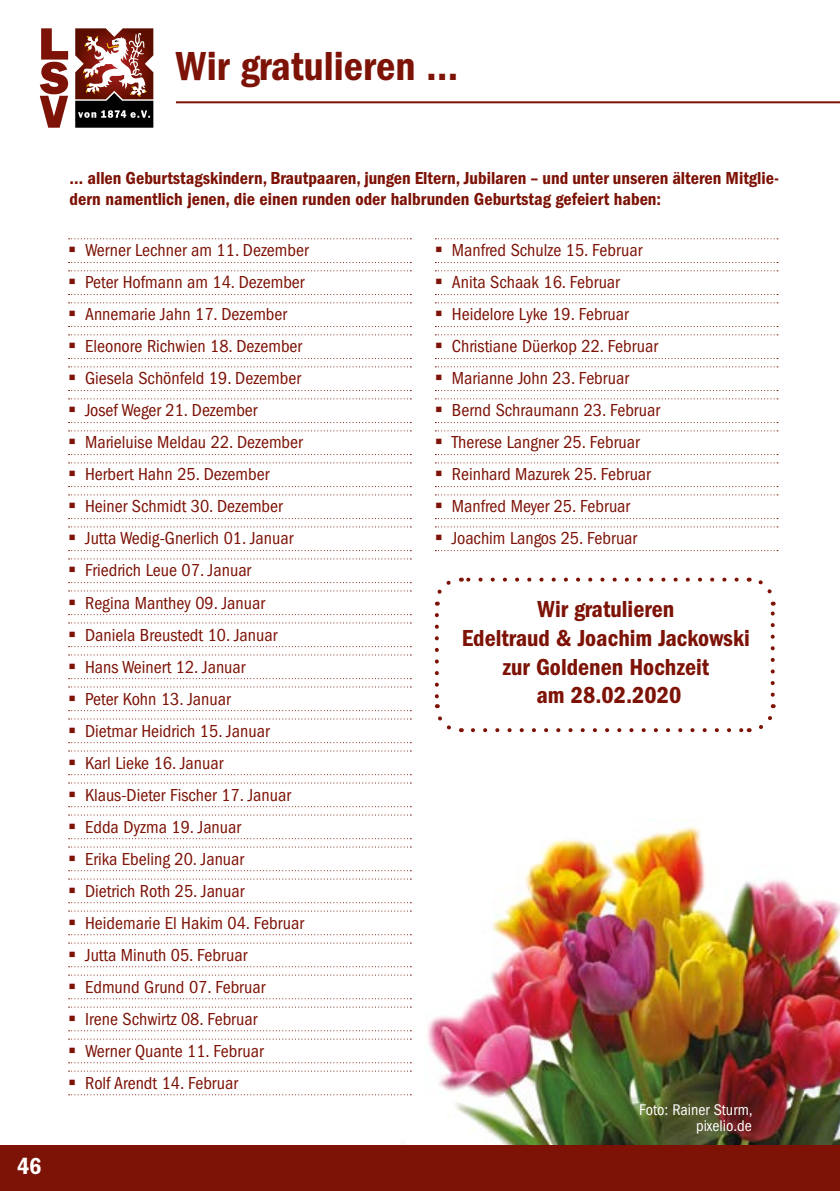
<style>
.page{position:relative;width:840px;height:1191px;background:#fff}
.page>*{position:absolute;margin:0;border:0;box-sizing:border-box;transform-origin:0 0}
.t1{font:600 condensed 42px "Franklin Gothic";color:#7d1206}
.t2{font:600 condensed 24px/28.8px "Franklin Gothic";color:#7d1206;text-align:center}
.t3{font:600 condensed 24px "Franklin Gothic";color:#fff}
.t4{font:condensed 18px "Franklin Gothic";color:#7d1206}
.t5{font:600 condensed 18px/21.6px "Franklin Gothic";color:#7d1206}
.t6{font:condensed 16px/16px "Franklin Gothic";color:#fff;text-align:right}
</style>
<div class="page">
<hr style="left:176px;top:101px;width:663px;height:2px;background:#7d1206">
<svg style="left:40px;top:28px;width:28px;height:100px"></svg>
<svg style="left:75px;top:28px;width:78px;height:100px"></svg>
<img style="left:403px;top:818px;width:436px;height:327px">
<svg style="left:69px;top:238px;width:342px;height:1px"></svg>
<svg style="left:69px;top:262px;width:342px;height:1px"></svg>
<svg style="left:69px;top:270px;width:342px;height:1px"></svg>
<svg style="left:69px;top:294px;width:342px;height:1px"></svg>
<svg style="left:69px;top:302px;width:342px;height:1px"></svg>
<svg style="left:69px;top:326px;width:342px;height:1px"></svg>
<svg style="left:69px;top:334px;width:342px;height:1px"></svg>
<svg style="left:69px;top:358px;width:342px;height:1px"></svg>
<svg style="left:69px;top:366px;width:342px;height:1px"></svg>
<svg style="left:69px;top:390px;width:342px;height:1px"></svg>
<svg style="left:69px;top:398px;width:342px;height:1px"></svg>
<svg style="left:69px;top:422px;width:342px;height:1px"></svg>
<svg style="left:69px;top:430px;width:342px;height:1px"></svg>
<svg style="left:69px;top:454px;width:342px;height:1px"></svg>
<svg style="left:69px;top:462px;width:342px;height:1px"></svg>
<svg style="left:69px;top:486px;width:342px;height:1px"></svg>
<svg style="left:69px;top:494px;width:342px;height:1px"></svg>
<svg style="left:69px;top:518px;width:342px;height:1px"></svg>
<svg style="left:69px;top:526px;width:342px;height:1px"></svg>
<svg style="left:69px;top:550px;width:342px;height:1px"></svg>
<svg style="left:69px;top:558px;width:342px;height:1px"></svg>
<svg style="left:69px;top:582px;width:342px;height:1px"></svg>
<svg style="left:69px;top:590px;width:342px;height:1px"></svg>
<svg style="left:69px;top:614px;width:342px;height:1px"></svg>
<svg style="left:69px;top:622px;width:342px;height:1px"></svg>
<svg style="left:69px;top:646px;width:342px;height:1px"></svg>
<svg style="left:69px;top:654px;width:342px;height:1px"></svg>
<svg style="left:69px;top:678px;width:342px;height:1px"></svg>
<svg style="left:69px;top:686px;width:342px;height:1px"></svg>
<svg style="left:69px;top:710px;width:342px;height:1px"></svg>
<svg style="left:69px;top:718px;width:342px;height:1px"></svg>
<svg style="left:69px;top:742px;width:342px;height:1px"></svg>
<svg style="left:69px;top:750px;width:342px;height:1px"></svg>
<svg style="left:69px;top:774px;width:342px;height:1px"></svg>
<svg style="left:69px;top:782px;width:342px;height:1px"></svg>
<svg style="left:69px;top:806px;width:342px;height:1px"></svg>
<svg style="left:69px;top:814px;width:342px;height:1px"></svg>
<svg style="left:69px;top:838px;width:342px;height:1px"></svg>
<svg style="left:69px;top:846px;width:342px;height:1px"></svg>
<svg style="left:69px;top:870px;width:342px;height:1px"></svg>
<svg style="left:69px;top:878px;width:342px;height:1px"></svg>
<svg style="left:69px;top:902px;width:342px;height:1px"></svg>
<svg style="left:69px;top:910px;width:342px;height:1px"></svg>
<svg style="left:69px;top:934px;width:342px;height:1px"></svg>
<svg style="left:69px;top:942px;width:342px;height:1px"></svg>
<svg style="left:69px;top:966px;width:342px;height:1px"></svg>
<svg style="left:69px;top:974px;width:342px;height:1px"></svg>
<svg style="left:69px;top:998px;width:342px;height:1px"></svg>
<svg style="left:69px;top:1006px;width:342px;height:1px"></svg>
<svg style="left:69px;top:1030px;width:342px;height:1px"></svg>
<svg style="left:69px;top:1038px;width:342px;height:1px"></svg>
<svg style="left:69px;top:1062px;width:342px;height:1px"></svg>
<svg style="left:69px;top:1070px;width:342px;height:1px"></svg>
<svg style="left:69px;top:1094px;width:342px;height:1px"></svg>
<svg style="left:435px;top:238px;width:342px;height:1px"></svg>
<svg style="left:435px;top:262px;width:342px;height:1px"></svg>
<svg style="left:435px;top:270px;width:342px;height:1px"></svg>
<svg style="left:435px;top:294px;width:342px;height:1px"></svg>
<svg style="left:435px;top:302px;width:342px;height:1px"></svg>
<svg style="left:435px;top:326px;width:342px;height:1px"></svg>
<svg style="left:435px;top:334px;width:342px;height:1px"></svg>
<svg style="left:435px;top:358px;width:342px;height:1px"></svg>
<svg style="left:435px;top:366px;width:342px;height:1px"></svg>
<svg style="left:435px;top:390px;width:342px;height:1px"></svg>
<svg style="left:435px;top:398px;width:342px;height:1px"></svg>
<svg style="left:435px;top:422px;width:342px;height:1px"></svg>
<svg style="left:435px;top:430px;width:342px;height:1px"></svg>
<svg style="left:435px;top:454px;width:342px;height:1px"></svg>
<svg style="left:435px;top:462px;width:342px;height:1px"></svg>
<svg style="left:435px;top:486px;width:342px;height:1px"></svg>
<svg style="left:435px;top:494px;width:342px;height:1px"></svg>
<svg style="left:435px;top:518px;width:342px;height:1px"></svg>
<svg style="left:435px;top:526px;width:342px;height:1px"></svg>
<svg style="left:435px;top:550px;width:342px;height:1px"></svg>
<div style="left:0;top:1145px;width:839px;height:46px;background:#7d1206"></div>
<svg style="left:472px;top:728px;width:270px;height:4px"></svg>
<svg style="left:434px;top:580px;width:17px;height:25px"></svg>
<svg style="left:434px;top:615px;width:27px;height:118px"></svg>
<svg style="left:759px;top:704px;width:17px;height:25px"></svg>
<svg style="left:748px;top:577px;width:26px;height:118px"></svg>
<svg style="left:460px;top:577px;width:276px;height:4px"></svg>
<h1 class="t1" style="left:176px;top:42px;width:284px">Wir gratulieren …</h1>
<h2 class="t3" style="left:17px;top:1152px;width:26px">46</h2>
<h2 class="t3" style="left:17px;top:1153px;width:26px">52</h2>
<p class="t5" style="left:69px;top:167px;width:710px">… allen Geburtstagskindern, Brautpaaren, jungen Eltern, Jubilaren – und unter unseren älteren Mitglie&shy;dern namentlich jenen, die einen runden oder halbrunden Geburtstag gefeiert haben:</p>
<p class="t4" style="left:68px;top:240px;width:242px">▪ Werner Lechner am 11. Dezember</p>
<p class="t4" style="left:68px;top:272px;width:238px">▪ Peter Hofmann am 14. Dezember</p>
<p class="t4" style="left:68px;top:304px;width:220px">▪ Annemarie Jahn 17. Dezember</p>
<p class="t4" style="left:68px;top:336px;width:235px">▪ Eleonore Richwien 18. Dezember</p>
<p class="t4" style="left:68px;top:368px;width:234px">▪ Giesela Schönfeld 19. Dezember</p>
<p class="t4" style="left:68px;top:400px;width:191px">▪ Josef Weger 21. Dezember</p>
<p class="t4" style="left:68px;top:432px;width:236px">▪ Marieluise Meldau 22. Dezember</p>
<p class="t4" style="left:68px;top:464px;width:203px">▪ Herbert Hahn 25. Dezember</p>
<p class="t4" style="left:68px;top:496px;width:216px">▪ Heiner Schmidt 30. Dezember</p>
<p class="t4" style="left:68px;top:528px;width:227px">▪ Jutta Wedig-Gnerlich 01. Januar</p>
<p class="t4" style="left:68px;top:560px;width:184px">▪ Friedrich Leue 07. Januar</p>
<p class="t4" style="left:68px;top:592px;width:198px">▪ Regina Manthey 09. Januar</p>
<p class="t4" style="left:68px;top:624px;width:210px">▪ Daniela Breustedt 10. Januar</p>
<p class="t4" style="left:68px;top:656px;width:179px">▪ Hans Weinert 12. Januar</p>
<p class="t4" style="left:68px;top:688px;width:164px">▪ Peter Kohn 13. Januar</p>
<p class="t4" style="left:68px;top:720px;width:203px">▪ Dietmar Heidrich 15. Januar</p>
<p class="t4" style="left:68px;top:752px;width:157px">▪ Karl Lieke 16. Januar</p>
<p class="t4" style="left:68px;top:784px;width:224px">▪ Klaus-Dieter Fischer 17. Januar</p>
<p class="t4" style="left:68px;top:816px;width:174px">▪ Edda Dyzma 19. Januar</p>
<p class="t4" style="left:68px;top:848px;width:177px">▪ Erika Ebeling 20. Januar</p>
<p class="t4" style="left:68px;top:880px;width:178px">▪ Dietrich Roth 25. Januar</p>
<p class="t4" style="left:68px;top:912px;width:237px">▪ Heidemarie El Hakim 04. Februar</p>
<p class="t4" style="left:68px;top:944px;width:180px">▪ Jutta Minuth 05. Februar</p>
<p class="t4" style="left:68px;top:976px;width:199px">▪ Edmund Grund 07. Februar</p>
<p class="t4" style="left:68px;top:1008px;width:191px">▪ Irene Schwirtz 08. Februar</p>
<p class="t4" style="left:68px;top:1040px;width:197px">▪ Werner Quante 11. Februar</p>
<p class="t4" style="left:68px;top:1072px;width:171px">▪ Rolf Arendt 14. Februar</p>
<p class="t4" style="left:434px;top:240px;width:209px">▪ Manfred Schulze 15. Februar</p>
<p class="t4" style="left:434px;top:272px;width:186px">▪ Anita Schaak 16. Februar</p>
<p class="t4" style="left:434px;top:304px;width:195px">▪ Heidelore Lyke 19. Februar</p>
<p class="t4" style="left:434px;top:336px;width:224px">▪ Christiane Düerkop 22. Februar</p>
<p class="t4" style="left:434px;top:368px;width:195px">▪ Marianne John 23. Februar</p>
<p class="t4" style="left:434px;top:400px;width:227px">▪ Bernd Schraumann 23. Februar</p>
<p class="t4" style="left:434px;top:432px;width:206px">▪ Therese Langner 25. Februar</p>
<p class="t4" style="left:434px;top:464px;width:217px">▪ Reinhard Mazurek 25. Februar</p>
<p class="t4" style="left:434px;top:496px;width:197px">▪ Manfred Meyer 25. Februar</p>
<p class="t4" style="left:434px;top:528px;width:204px">▪ Joachim Langos 25. Februar</p>
<h2 class="t2" style="left:461px;top:595px;width:289px">Wir gratulieren<br>Edeltraud &amp; Joachim Jackowski zur Goldenen Hochzeit<br>am 28.02.2020</h2>
<p class="t6" style="left:638px;top:1101px;width:115px">Foto: Rainer Sturm, pixelio.de</p>
</div>
